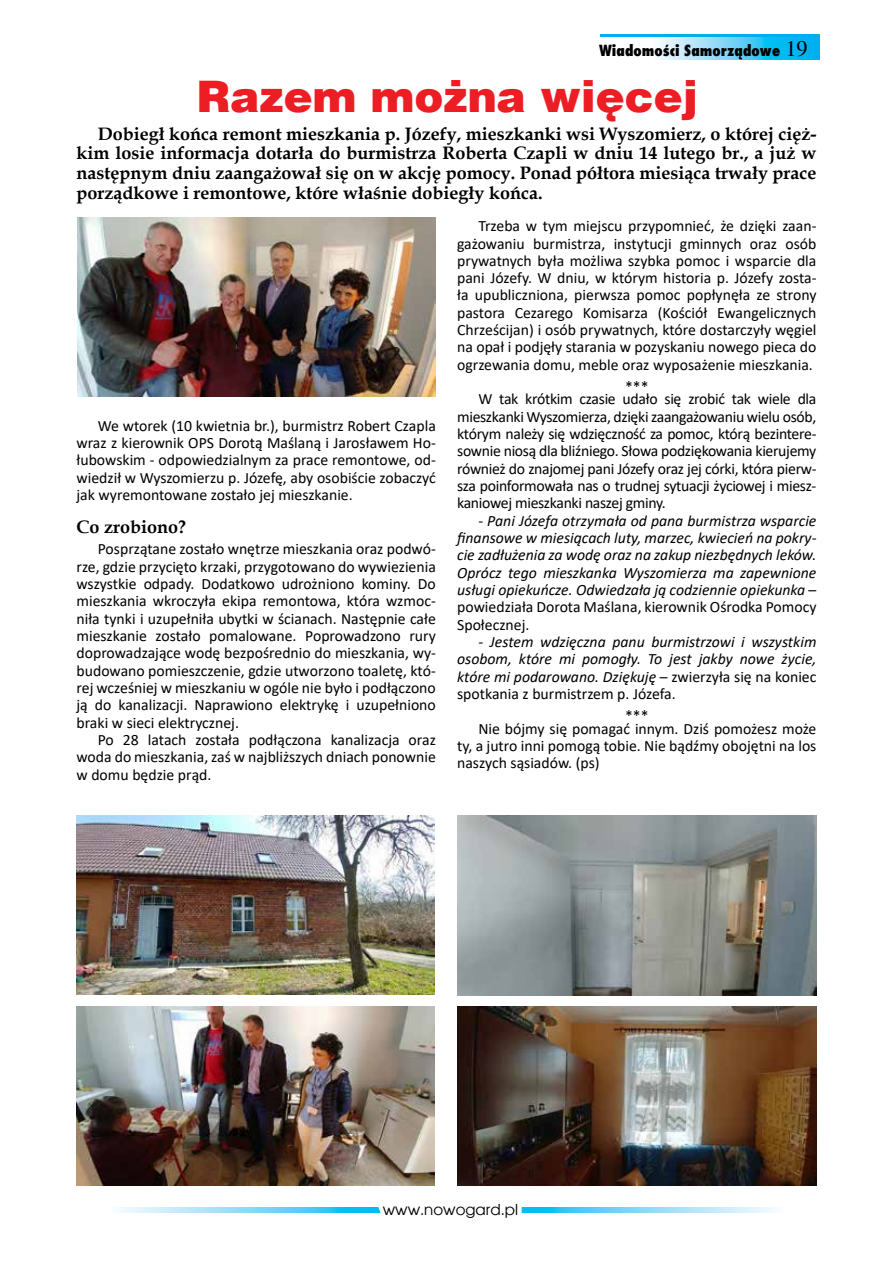
<style>
.page{position:relative;width:893px;height:1263px;background:#fff}
.page>*{position:absolute;margin:0;border:0;box-sizing:border-box;transform-origin:0 0}
.t1{font:900 43.5px "Switzerland";color:#ed1d24}
.t2{font:22.5px "Times";color:#000}
.t3{font:700 18px/19.8px "Book Antiqua";color:#000;text-align:justify}
.t4{font:15.75px/17.4px "Calibri";color:#000;text-align:justify}
.t5{font:italic 15.75px/17.4px "Calibri";color:#000;text-align:justify}
.t6{font:15.75px/12.8px "Calibri";letter-spacing:-.02em;color:#000}
.t7{font:800 15px "Fujiyama";color:#000}
.t8{font:15px "Avalon";color:#000}
.s1{font-style:normal}
</style>
<div class="page">
<div style="left:600px;top:34px;width:220px;height:26px;background:#00aeef"></div>
<svg style="left:600px;top:37px;width:190px;height:22px;background:#a2e3f9"></svg>
<svg style="left:527px;top:1208px;width:248px;height:5px"></svg>
<svg style="left:119px;top:1208px;width:251px;height:5px"></svg>
<svg style="left:370px;top:1207px;width:157px;height:6px"></svg>
<img style="left:78px;top:217px;width:358px;height:179px">
<img style="left:77px;top:815px;width:358px;height:179px">
<img style="left:77px;top:1007px;width:358px;height:179px">
<img style="left:457px;top:815px;width:359px;height:180px">
<img style="left:457px;top:1006px;width:359px;height:180px">
<p class="t7" style="left:599px;top:40px;width:182px">Wiadomości Samorządowe</p>
<h2 class="t2" style="left:785px;top:36px;width:24px">19</h2>
<h1 class="t1" style="left:197px;top:71px;width:502px">Razem można więcej</h1>
<p class="t3" style="left:77px;top:124px;width:741px;text-indent:21px">Dobiegł końca remont mieszkania p. Józefy, mieszkanki wsi Wyszomierz, o której cięż&shy;kim losie informacja dotarła do burmistrza Roberta Czapli w dniu 14 lutego br., a już w następnym dniu zaangażował się on w akcję pomocy. Ponad półtora miesiąca trwały prace porządkowe i remontowe, które właśnie dobiegły końca.</p>
<p class="t4" style="left:457px;top:217px;width:361px;text-indent:21px">Trzeba w tym miejscu przypomnieć, że dzięki zaan&shy;gażowaniu burmistrza, instytucji gminnych oraz osób prywatnych była możliwa szybka pomoc i wsparcie dla pani Józefy. W dniu, w którym historia p. Józefy zosta&shy;ła upubliczniona, pierwsza pomoc popłynęła ze strony pastora Cezarego Komisarza (Kościół Ewangelicznych Chrześcijan) i osób prywatnych, które dostarczyły węgiel na opał i podjęły starania w pozyskaniu nowego pieca do ogrzewania domu, meble oraz wyposażenie mieszkania.</p>
<p class="t6" style="left:478px;top:380px;width:339px;text-indent:147px">***<br>W tak krótkim czasie udało się zrobić tak wiele dla</p>
<p class="t4" style="left:457px;top:407px;width:361px">mieszkanki Wyszomierza, dzięki zaangażowaniu wielu osób, którym należy się wdzięczność za pomoc, którą bezintere&shy;sownie niosą dla bliźniego. Słowa podziękowania kierujemy również do znajomej pani Józefy oraz jej córki, która pierw&shy;sza poinformowała nas o trudnej sytuacji życiowej i miesz&shy;kaniowej mieszkanki naszej gminy.</p>
<p class="t5" style="left:457px;top:511px;width:361px;text-indent:21px"><span class="s1">-</span> Pani Józefa otrzymała od pana burmistrza wsparcie finansowe w miesiącach luty, marzec, kwiecień na pokry&shy;cie zadłużenia za wodę oraz na zakup niezbędnych leków.<br>Oprócz tego mieszkanka Wyszomierza ma zapewnione usługi opiekuńcze. Odwiedzała ją codziennie opiekunka <span class="s1">– powiedziała Dorota Maślana, kierownik Ośrodka Pomocy Społecznej.</span></p>
<p class="t5" style="left:457px;top:632px;width:361px;text-indent:21px">- Jestem wdzięczna panu burmistrzowi i wszystkim osobom, które mi pomogły. To jest jakby nowe życie, które mi podarowano. Dziękuję <span class="s1">– zwierzyła się na koniec spotkania z burmistrzem p. Józefa.</span></p>
<p class="t4" style="left:478px;top:709px;width:340px;line-height:12.8px;text-indent:147px">***<br>Nie bójmy się pomagać innym. Dziś pomożesz może</p>
<p class="t4" style="left:457px;top:737px;width:361px">ty, a jutro inni pomogą tobie. Nie bądźmy obojętni na los naszych sąsiadów. (ps)</p>
<p class="t4" style="left:77px;top:416px;width:361px;text-indent:21px">We wtorek (10 kwietnia br.), burmistrz Robert Czapla wraz z kierownik OPS Dorotą Maślaną i Jarosławem Ho&shy;łubowskim - odpowiedzialnym za prace remontowe, od&shy;wiedził w Wyszomierzu p. Józefę, aby osobiście zobaczyć jak wyremontowane zostało jej mieszkanie.</p>
<p class="t3" style="left:77px;top:517px;width:111px">Co zrobiono?</p>
<p class="t4" style="left:77px;top:540px;width:361px;text-indent:21px">Posprzątane zostało wnętrze mieszkania oraz podwó&shy;rze, gdzie przycięto krzaki, przygotowano do wywiezienia wszystkie odpady. Dodatkowo udrożniono kominy. Do mieszkania wkroczyła ekipa remontowa, która wzmoc&shy;niła tynki i uzupełniła ubytki w ścianach. Następnie całe mieszkanie zostało pomalowane. Poprowadzono rury doprowadzające wodę bezpośrednio do mieszkania, wy&shy;budowano pomieszczenie, gdzie utworzono toaletę, któ&shy;rej wcześniej w mieszkaniu w ogóle nie było i podłączono ją do kanalizacji. Naprawiono elektrykę i uzupełniono braki w sieci elektrycznej.</p>
<p class="t4" style="left:77px;top:730px;width:361px;text-indent:21px">Po 28 latach została podłączona kanalizacja oraz woda do mieszkania, zaś w najbliższych dniach ponownie w domu będzie prąd.</p>
<p class="t8" style="left:383px;top:1200px;width:137px">www.nowogard.pl</p>
</div>
